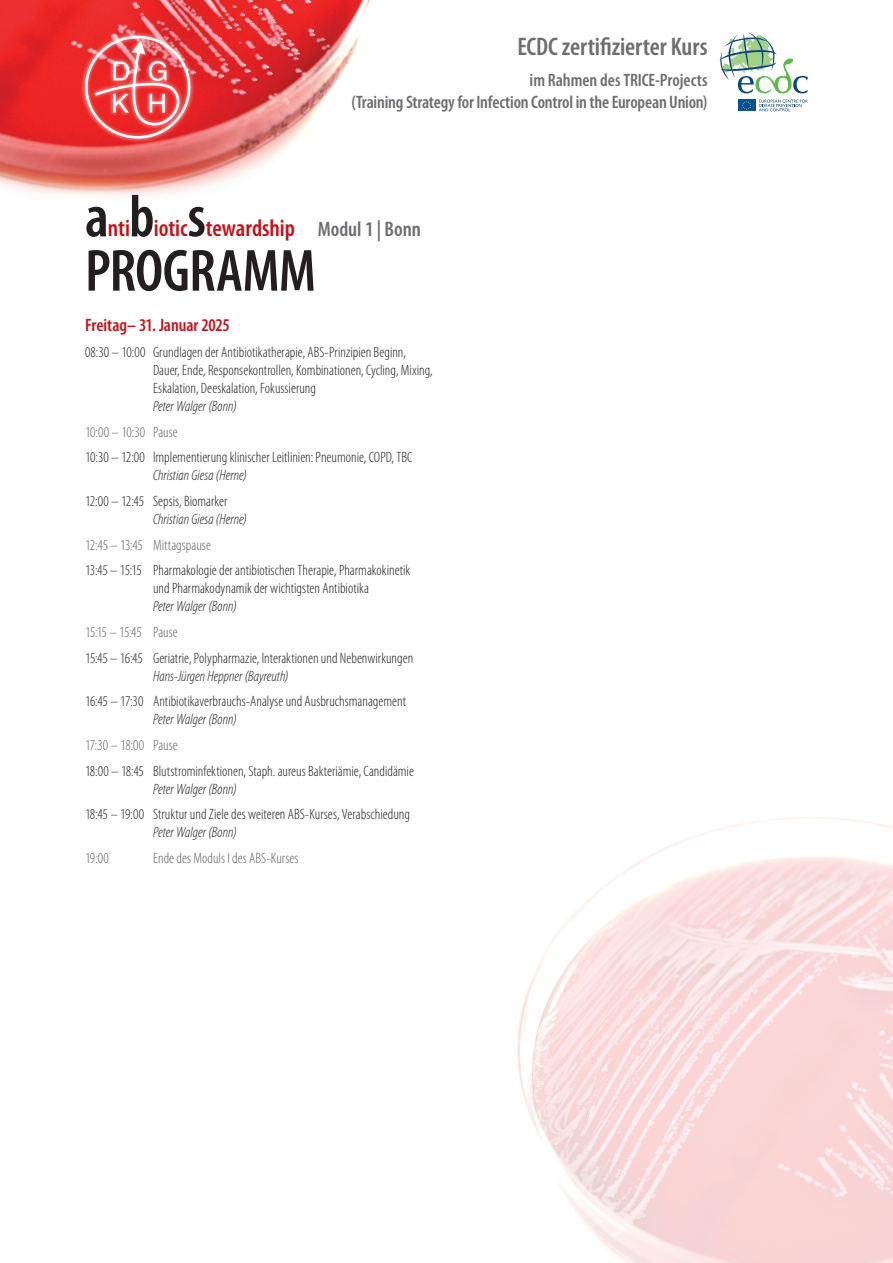
<style>
.page{position:relative;width:893px;height:1263px;background:#fff}
.page>*{position:absolute;margin:0;border:0;box-sizing:border-box;transform-origin:0 0}
.t1{font:600 condensed 60px "Myriad Pro";letter-spacing:-.015em;color:#231f20}
.t2{font:600 condensed 25.5px "Myriad Pro";color:#6c6d70}
.t3{font:600 condensed 24px "Myriad Pro";letter-spacing:-.005em;color:#c4121a}
.t4{font:600 condensed 21px "Myriad Pro";color:#6c6d70}
.t5{font:600 condensed 18px/22.5px "Myriad Pro";letter-spacing:-.01em;color:#6c6d70;text-align:right}
.Programm_Head{font:600 condensed 18px "Myriad Pro";color:#c4121a}
.Programm_Standard{font:300 condensed 15px/18px "Myriad Pro";color:#231f20}
.Programm_Referent{font:italic 300 condensed 15px "Myriad Pro";color:#231f20}
.Programm_Pause{font:300 condensed 15px "Myriad Pro";color:#636366}
.s1{font-size:24px;color:#c4121a}
</style>
<div class="page">
<img style="left:0;top:0;width:370px;height:195px">
<div style="left:81px;top:31px;width:114px;height:112px;background:#fff;opacity:.75"></div>
<svg style="left:85px;top:36px;width:105px;height:103px;background:#ed6364"></svg>
<div style="left:82px;top:190px;width:342px;height:56px;background:#fff"></div>
<div style="left:348px;top:32px;width:363px;height:84px;background:#fff"></div>
<svg style="left:738px;top:99px;width:18px;height:12px"></svg>
<div style="left:738px;top:100px;width:17px;height:11px;background:#045194"></div>
<svg style="left:742px;top:101px;width:9px;height:9px"></svg>
<svg style="left:759px;top:100px;width:49px;height:11px"></svg>
<svg style="left:719px;top:33px;width:89px;height:60px"></svg>
<img style="left:517px;top:817px;width:376px;height:446px">
<p class="t2" style="left:517px;top:31px;width:192px">ECDC zertifizierter Kurs</p>
<p class="t5" style="left:352px;top:68px;width:357px">im Rahmen des TRICE-Projects<br>(Training Strategy for Infection Control in the European Union)</p>
<p class="t1" style="left:85px;top:180px;width:71px">a b</p>
<p class="t1" style="left:187px;top:180px;width:20px">s</p>
<p class="t4" style="left:206px;top:216px;width:216px"><span class="s1">tewardship</span> Modul 1 | Bonn</p>
<p class="t1" style="left:85px;top:234px;width:232px">PROGRAMM</p>
<p class="t3" style="left:108px;top:214px;width:24px">nti</p>
<p class="t3" style="left:154px;top:214px;width:35px">iotic</p>
<p class="Programm_Head" style="left:85px;top:314px;width:146px">Freitag– 31. Januar 2025</p>
<p class="Programm_Standard" style="left:153px;top:343px;width:281px;text-indent:-68px">08:30 – 10:00 Grundlagen der Antibiotikatherapie, ABS-Prinzipien Beginn,<br>Dauer, Ende, Responsekontrollen, Kombinationen, Cycling, Mixing,<br>Eskalation, Deeskalation, Fokussierung</p>
<p class="Programm_Referent" style="left:153px;top:397px;width:85px">Peter Walger (Bonn)</p>
<p class="Programm_Pause" style="left:85px;top:423px;width:94px">10:00 – 10:30 Pause</p>
<p class="Programm_Standard" style="left:85px;top:448px;width:329px">10:30 – 12:00 Implementierung klinischer Leitlinien: Pneumonie, COPD, TBC</p>
<p class="Programm_Referent" style="left:153px;top:466px;width:95px">Christian Giesa (Herne)</p>
<p class="Programm_Standard" style="left:85px;top:492px;width:144px">12:00 – 12:45 Sepsis, Biomarker</p>
<p class="Programm_Referent" style="left:153px;top:510px;width:95px">Christian Giesa (Herne)</p>
<p class="Programm_Pause" style="left:85px;top:536px;width:127px">12:45 – 13:45 Mittagspause</p>
<p class="Programm_Standard" style="left:153px;top:561px;width:259px;text-indent:-68px">13:45 – 15:15 Pharmakologie der antibiotischen Therapie, Pharmakokinetik und Pharmakodynamik der wichtigsten Antibiotika</p>
<p class="Programm_Referent" style="left:153px;top:597px;width:85px">Peter Walger (Bonn)</p>
<p class="Programm_Pause" style="left:85px;top:623px;width:94px">15:15 – 15:45 Pause</p>
<p class="Programm_Standard" style="left:85px;top:649px;width:330px">15:45 – 16:45 Geriatrie, Polypharmazie, Interaktionen und Nebenwirkungen</p>
<p class="Programm_Referent" style="left:153px;top:667px;width:137px">Hans-Jürgen Heppner (Bayreuth)</p>
<p class="Programm_Standard" style="left:85px;top:692px;width:322px">16:45 – 17:30 Antibiotikaverbrauchs-Analyse und Ausbruchsmanagement</p>
<p class="Programm_Referent" style="left:153px;top:710px;width:85px">Peter Walger (Bonn)</p>
<p class="Programm_Pause" style="left:85px;top:736px;width:94px">17:30 – 18:00 Pause</p>
<p class="Programm_Standard" style="left:85px;top:761px;width:330px">18:00 – 18:45 Blutstrominfektionen, Staph. aureus Bakteriämie, Candidämie</p>
<p class="Programm_Referent" style="left:153px;top:780px;width:85px">Peter Walger (Bonn)</p>
<p class="Programm_Standard" style="left:85px;top:805px;width:326px">18:45 – 19:00 Struktur und Ziele des weiteren ABS-Kurses, Verabschiedung</p>
<p class="Programm_Referent" style="left:153px;top:823px;width:85px">Peter Walger (Bonn)</p>
<p class="Programm_Pause" style="left:85px;top:849px;width:25px">19:00</p>
<p class="Programm_Pause" style="left:153px;top:849px;width:147px">Ende des Moduls I des ABS-Kurses</p>
</div>
